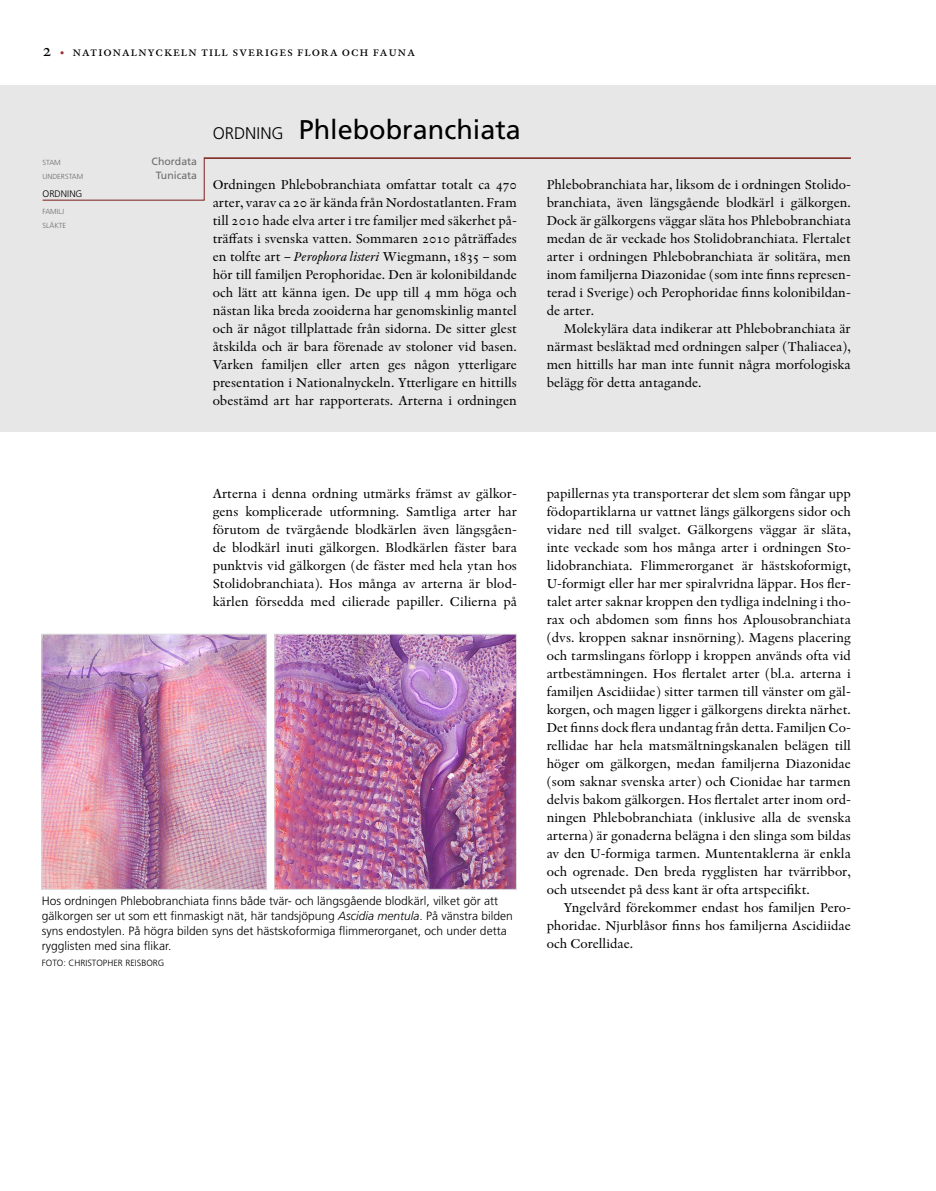
<style>
.page{position:relative;width:936px;height:1191px;background:#fff}
.page>*{position:absolute;margin:0;border:0;box-sizing:border-box;transform-origin:0 0}
.t1{font:27px "Frutiger LT Pro";color:#000}
.t2{font:13.5px/18px "Indigo Antiqua Pro Text";color:#000;text-align:justify}
.t3{font:300 12px/15px "Frutiger LT Pro";color:#000}
.t4{font:10.5px "Frutiger LT Pro";color:#6c6c6c}
.t5{font:300 9.45px "Frutiger LT Pro";color:#000}
.t6{font:300 9px "Frutiger LT Pro";color:#000}
.t7{font:300 7.35px/13.5px "Frutiger LT Pro";color:#6c6c6c}
.s1{font-size:18px}
.s2{color:#9e2d30}
.s3{font-weight:300;font-size:16.8px}
.s4{font-style:italic}
</style>
<div class="page">
<div style="left:0;top:85px;width:935px;height:347px;background:#e7e7e8"></div>
<hr style="left:204px;top:157px;width:646px;height:2px;background:#7b1e18">
<svg style="left:42px;top:157px;width:162px;height:43px"></svg>
<img style="left:276px;top:636px;width:239px;height:251px">
<div style="left:274px;top:634px;width:243px;height:255px;border:1px solid #dee0e0"></div>
<img style="left:43px;top:636px;width:221px;height:251px">
<div style="left:41px;top:634px;width:225px;height:255px;border:1px solid #dee0e0"></div>
<p class="t2" style="left:43px;top:43px;width:374px"><span class="s1">2</span> <span class="s2">•</span> nationalnyckeln till sveriges flora och fauna</p>
<p class="t7" style="left:43px;top:156px;width:20px">STAM</p>
<p class="t4" style="left:152px;top:155px;width:47px">Chordata</p>
<p class="t7" style="left:43px;top:169px;width:42px">UNDERSTAM</p>
<p class="t4" style="left:156px;top:169px;width:43px">Tunicata</p>
<p class="t5" style="left:43px;top:188px;width:41px">ORDNING</p>
<p class="t7" style="left:43px;top:205px;width:25px">FAMILJ<br>SLÄKTE</p>
<h1 class="t1" style="left:213px;top:114px;width:309px"><span class="s3">ORDNING</span> Phlebobranchiata</h1>
<p class="t2" style="left:213px;top:176px;width:306px">Ordningen Phlebobranchiata omfattar totalt ca 470 arter, varav ca 20 är kända från Nordostatlanten. Fram till 2010 hade elva arter i tre familjer med säkerhet på&shy;träffats i svenska vatten. Sommaren 2010 påträffades en tolfte art – <span class="s4">Perophora listeri</span> Wiegmann, 1835 – som hör till familjen Perophoridae. Den är kolonibildande och lätt att känna igen. De upp till 4 mm höga och nästan lika breda zooiderna har genomskinlig mantel och är något tillplattade från sidorna. De sitter glest åtskilda och är bara förenade av stoloner vid basen.<br>Varken familjen eller arten ges någon ytterligare presentation i Nationalnyckeln. Ytterligare en hittills obestämd art har rapporterats. Arterna i ordningen</p>
<p class="t2" style="left:546px;top:175px;width:306px">Phlebobranchiata har, liksom de i ordningen Stolido&shy;branchiata, även längsgående blodkärl i gälkorgen.<br>Dock är gälkorgens väggar släta hos Phlebobranchiata medan de är veckade hos Stolidobranchiata. Flertalet arter i ordningen Phlebobranchiata är solitära, men inom familjerna Diazonidae (som inte finns represen&shy;terad i Sverige) och Perophoridae finns kolonibildan&shy;de arter.</p>
<p class="t2" style="left:546px;top:319px;width:306px;text-indent:17px">Molekylära data indikerar att Phlebobranchiata är närmast besläktad med ordningen salper (Thaliacea), men hittills har man inte funnit några morfologiska belägg för detta antagande.</p>
<p class="t2" style="left:213px;top:484px;width:306px">Arterna i denna ordning utmärks främst av gälkor&shy;gens komplicerade utformning. Samtliga arter har förutom de tvärgående blodkärlen även längsgåen&shy;de blodkärl inuti gälkorgen. Blodkärlen fäster bara punktvis vid gälkorgen (de fäster med hela ytan hos Stolidobranchiata). Hos många av arterna är blod&shy;kärlen försedda med cilierade papiller. Cilierna på</p>
<p class="t2" style="left:546px;top:484px;width:306px">papillernas yta transporterar det slem som fångar upp födopartiklarna ur vattnet längs gälkorgens sidor och vidare ned till svalget. Gälkorgens väggar är släta, inte veckade som hos många arter i ordningen Sto&shy;lidobranchiata. Flimmerorganet är hästskoformigt, U-formigt eller har mer spiralvridna läppar. Hos fler&shy;talet arter saknar kroppen den tydliga indelning i tho&shy;rax och abdomen som finns hos Aplousobranchiata (dvs. kroppen saknar insnörning). Magens placering och tarmslingans förlopp i kroppen används ofta vid artbestämningen. Hos flertalet arter (bl.a. arterna i familjen Ascidiidae) sitter tarmen till vänster om gäl&shy;korgen, och magen ligger i gälkorgens direkta närhet.<br>Det finns dock flera undantag från detta. Familjen Co&shy;rellidae har hela matsmältningskanalen belägen till höger om gälkorgen, medan familjerna Diazonidae (som saknar svenska arter) och Cionidae har tarmen delvis bakom gälkorgen. Hos flertalet arter inom ord&shy;ningen Phlebobranchiata (inklusive alla de svenska arterna) är gonaderna belägna i den slinga som bildas av den U-formiga tarmen. Muntentaklerna är enkla och ogrenade. Den breda rygglisten har tvärribbor, och utseendet på dess kant är ofta artspecifikt.</p>
<p class="t2" style="left:546px;top:898px;width:306px;text-indent:17px">Yngelvård förekommer endast hos familjen Pero&shy;phoridae. Njurblåsor finns hos familjerna Ascidiidae och Corellidae.</p>
<p class="t3" style="left:42px;top:893px;width:472px">Hos ordningen Phlebobranchiata finns både tvär- och längsgående blodkärl, vilket gör att gälkorgen ser ut som ett finmaskigt nät, här tandsjöpung <span class="s4">Ascidia mentula</span>. På vänstra bilden syns endostylen. På högra bilden syns det hästskoformiga flimmerorganet, och under detta rygglisten med sina flikar.</p>
<p class="t6" style="left:42px;top:957px;width:124px">FOTO: CHRISTOPHER REISBORG</p>
</div>
